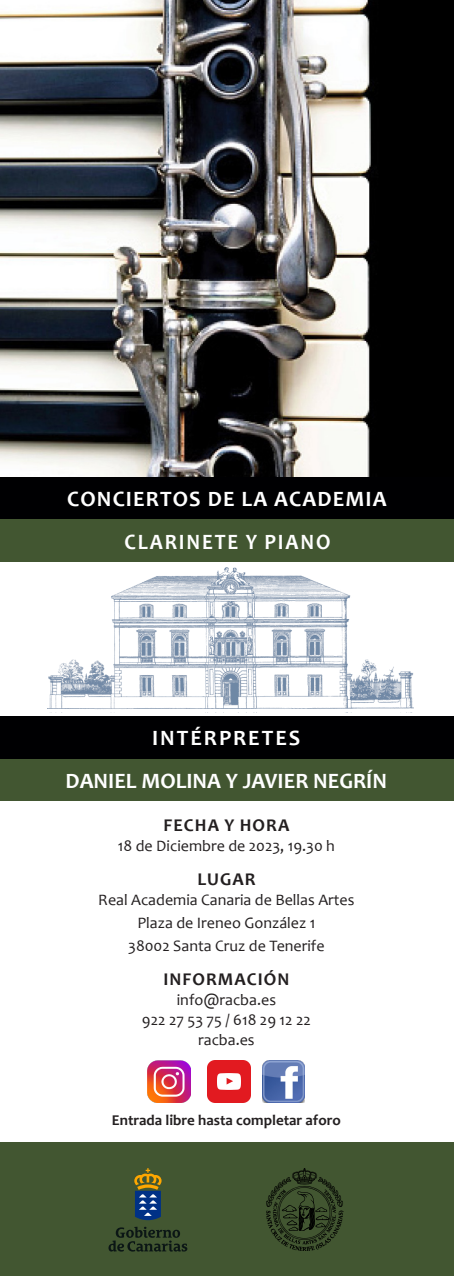
<style>
.page{position:relative;width:454px;height:1276px;background:#fff}
.page>*{position:absolute;margin:0;border:0;box-sizing:border-box;transform-origin:0 0}
.cursos_de_la_academia{font:700 22px "Candara";color:#fff}
.cursos_de_la_academia-2{font:700 22px "Candara";letter-spacing:.05em;color:#fff}
.cursos_de_la_academia-3{font:700 22px "Candara";letter-spacing:.09em;color:#fff;scale:.94 1}
.cursos_de_la_academia-4{font:700 22px "Candara";letter-spacing:.09em;color:#fff}
.t1{font:700 18px "Candara";letter-spacing:.06em;color:#231f20}
.t2{font:16px "Candara";color:#231f20}
.t3{font:700 15px "Candara";color:#231f20}
</style>
<div class="page">
<img style="left:0;top:0;width:454px;height:477px">
<div style="left:0;top:477px;width:454px;height:42px;background:#000002"></div>
<img style="left:48px;top:567px;width:365px;height:146px">
<div style="left:0;top:1142px;width:454px;height:134px;background:#425631"></div>
<div style="left:0;top:519px;width:454px;height:43px;background:#425631"></div>
<div style="left:0;top:758px;width:454px;height:43px;background:#425631"></div>
<img style="left:263px;top:1060px;width:42px;height:42px">
<img style="left:148px;top:1060px;width:42px;height:42px">
<img style="left:208px;top:1060px;width:42px;height:42px">
<svg style="left:266px;top:1168px;width:77px;height:82px"></svg>
<div style="left:0;top:716px;width:454px;height:42px;background:#000002"></div>
<svg style="left:134px;top:1168px;width:27px;height:52px"></svg>
<svg style="left:108px;top:1226px;width:79px;height:25px"></svg>
<p class="cursos_de_la_academia-2" style="left:67px;top:485px;width:321px">CONCIERTOS DE LA ACADEMIA</p>
<p class="cursos_de_la_academia-3" style="left:125px;top:528px;width:220px">CLARINETE Y PIANO</p>
<p class="cursos_de_la_academia-4" style="left:152px;top:724px;width:150px">INTÉRPRETES</p>
<p class="cursos_de_la_academia" style="left:65px;top:767px;width:323px">DANIEL MOLINA Y JAVIER NEGRÍN</p>
<p class="t1" style="left:163px;top:814px;width:127px">FECHA Y HORA</p>
<p class="t2" style="left:118px;top:836px;width:218px">18 de Diciembre de 2023, 19.30 h</p>
<p class="t1" style="left:197px;top:868px;width:60px">LUGAR</p>
<p class="t2" style="left:98px;top:890px;width:258px">Real Academia Canaria de Bellas Artes</p>
<p class="t2" style="left:137px;top:913px;width:180px">Plaza de Ireneo González 1</p>
<p class="t2" style="left:128px;top:935px;width:198px">38002 Santa Cruz de Tenerife</p>
<p class="t1" style="left:163px;top:968px;width:128px">INFORMACIÓN</p>
<p class="t2" style="left:177px;top:990px;width:101px">info@racba.es</p>
<p class="t2" style="left:142px;top:1010px;width:170px">922 27 53 75 / 618 29 12 22</p>
<p class="t2" style="left:198px;top:1030px;width:58px">racba.es</p>
<p class="t3" style="left:112px;top:1111px;width:230px">Entrada libre hasta completar aforo</p>
</div>
